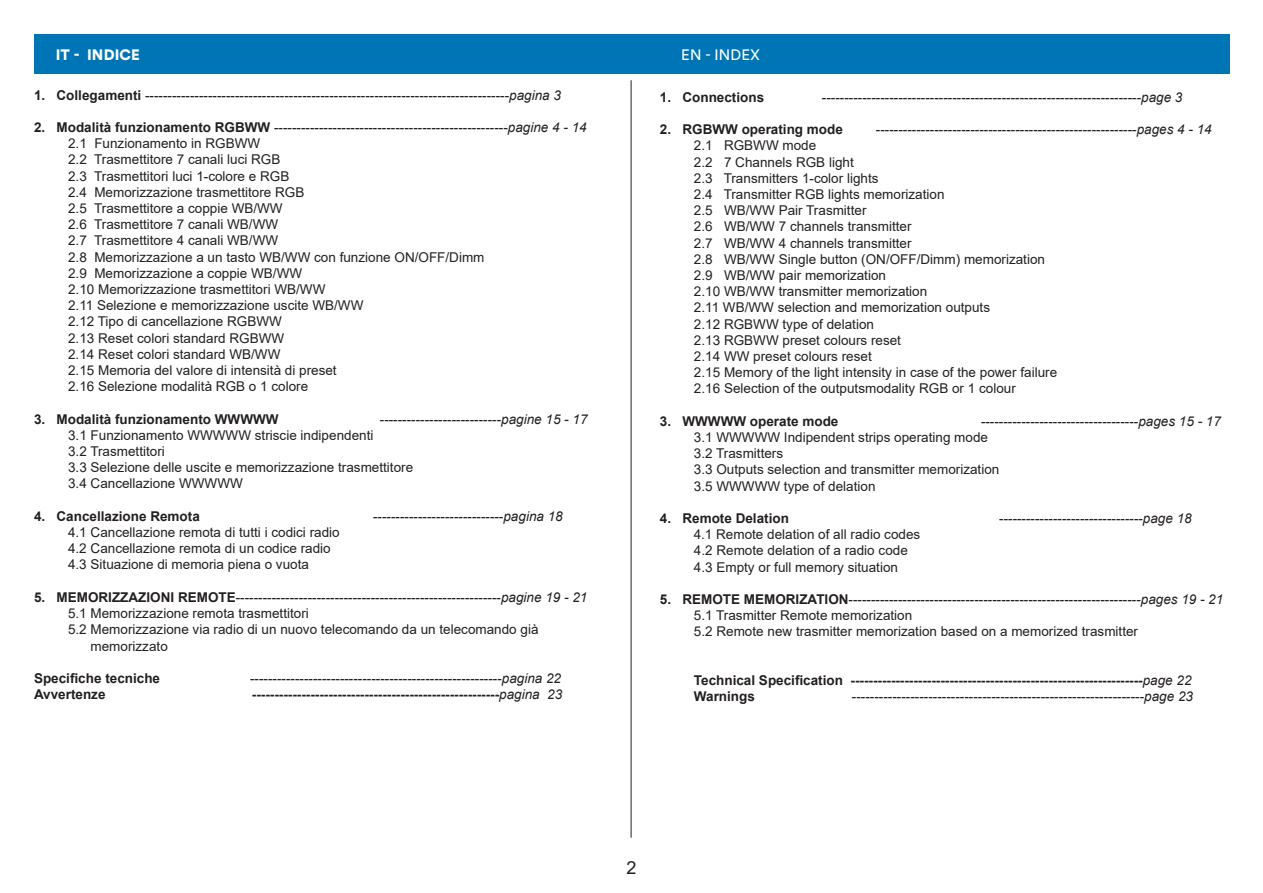
<style>
.page{position:relative;width:1263px;height:893px;background:#fff}
.page>*{position:absolute;margin:0;border:0;box-sizing:border-box;transform-origin:0 0}
.t1{font:18px "Arial";color:#231f20}
.t2{font:900 15px "Circular Std";letter-spacing:.01em;color:#fff}
.t3{font:15px "Circular Std";letter-spacing:.01em;color:#fff}
.t4{font:13.5px "Arial";color:#231f20}
.t5{font:700 13.5px "Arial";color:#231f20}
.s1{font-style:italic}
.s2{font-weight:700}
.s3{font-weight:400;font-style:italic}
</style>
<div class="page">
<div style="left:34px;top:34px;width:1196px;height:39px;background:#0075b6"></div>
<hr style="left:631px;top:80px;width:1px;height:758px;background:#231f20">
<p class="t2" style="left:56px;top:44px;width:86px">IT - INDICE</p>
<p class="t3" style="left:681px;top:45px;width:80px">EN - INDEX</p>
<p class="t5" style="left:660px;top:88px;width:106px">1. Connections</p>
<p class="t4" style="left:822px;top:88px;width:362px">-----------------------------------------------------------------------<span class="s1">page 3</span></p>
<p class="t5" style="left:660px;top:120px;width:185px">2. RGBWW operating mode</p>
<p class="t4" style="left:876px;top:120px;width:337px">----------------------------------------------------------<span class="s1">pages 4 - 14</span></p>
<p class="t4" style="left:694px;top:136px;width:124px">2.1 RGBWW mode</p>
<p class="t4" style="left:694px;top:153px;width:161px">2.2 7 Channels RGB light</p>
<p class="t4" style="left:694px;top:169px;width:186px">2.3 Transmitters 1-color lights</p>
<p class="t4" style="left:694px;top:185px;width:252px">2.4 Transmitter RGB lights memorization</p>
<p class="t4" style="left:694px;top:201px;width:174px">2.5 WB/WW Pair Trasmitter</p>
<p class="t4" style="left:694px;top:217px;width:219px">2.6 WB/WW 7 channels transmitter</p>
<p class="t4" style="left:694px;top:234px;width:219px">2.7 WB/WW 4 channels transmitter</p>
<p class="t4" style="left:694px;top:250px;width:353px">2.8 WB/WW Single button (ON/OFF/Dimm) memorization</p>
<p class="t4" style="left:694px;top:266px;width:194px">2.9 WB/WW pair memorization</p>
<p class="t4" style="left:694px;top:282px;width:235px">2.10 WB/WW transmitter memorization</p>
<p class="t4" style="left:694px;top:298px;width:298px">2.11 WB/WW selection and memorization outputs</p>
<p class="t4" style="left:694px;top:315px;width:182px">2.12 RGBWW type of delation</p>
<p class="t4" style="left:694px;top:331px;width:209px">2.13 RGBWW preset colours reset</p>
<p class="t4" style="left:694px;top:347px;width:179px">2.14 WW preset colours reset</p>
<p class="t4" style="left:694px;top:363px;width:365px">2.15 Memory of the light intensity in case of the power failure</p>
<p class="t4" style="left:694px;top:379px;width:323px">2.16 Selection of the outputsmodality RGB or 1 colour</p>
<p class="t5" style="left:660px;top:412px;width:180px">3. WWWWW operate mode</p>
<p class="t4" style="left:981px;top:412px;width:241px">-----------------------------------<span class="s1">pages 15 - 17</span></p>
<p class="t4" style="left:694px;top:428px;width:296px">3.1 WWWWW Indipendent strips operating mode</p>
<p class="t4" style="left:694px;top:444px;width:91px">3.2 Trasmitters</p>
<p class="t4" style="left:694px;top:460px;width:307px">3.3 Outputs selection and transmitter memorization</p>
<p class="t4" style="left:694px;top:477px;width:183px">3.5 WWWWW type of delation</p>
<p class="t5" style="left:660px;top:509px;width:131px">4. Remote Delation</p>
<p class="t4" style="left:999px;top:509px;width:194px">--------------------------------<span class="s1">page 18</span></p>
<p class="t4" style="left:694px;top:525px;width:228px">4.1 Remote delation of all radio codes</p>
<p class="t4" style="left:694px;top:541px;width:215px">4.2 Remote delation of a radio code</p>
<p class="t4" style="left:694px;top:558px;width:206px">4.3 Empty or full memory situation</p>
<p class="t4" style="left:660px;top:590px;width:565px"><span class="s2">5. REMOTE MEMORIZATION</span>-----------------------------------------------------------------<span class="s1">pages 19 - 21</span></p>
<p class="t4" style="left:694px;top:606px;width:220px">5.1 Trasmitter Remote memorization</p>
<p class="t4" style="left:694px;top:622px;width:446px">5.2 Remote new trasmitter memorization based on a memorized trasmitter</p>
<p class="t5" style="left:694px;top:671px;width:499px">Technical Specification -----------------------------------------------------------------<span class="s3">page 22</span></p>
<p class="t5" style="left:694px;top:687px;width:63px">Warnings</p>
<p class="t4" style="left:852px;top:687px;width:342px">-----------------------------------------------------------------<span class="s1">page 23</span></p>
<p class="t4" style="left:34px;top:86px;width:528px"><span class="s2">1. Collegamenti</span> ---------------------------------------------------------------------------------<span class="s1">pagina 3</span></p>
<p class="t4" style="left:34px;top:118px;width:554px"><span class="s2">2. Modalità funzionamento RGBWW</span> ----------------------------------------------------<span class="s1">pagine 4 - 14</span></p>
<p class="t4" style="left:68px;top:134px;width:194px">2.1 Funzionamento in RGBWW</p>
<p class="t4" style="left:68px;top:150px;width:214px">2.2 Trasmettitore 7 canali luci RGB</p>
<p class="t4" style="left:68px;top:167px;width:223px">2.3 Trasmettitori luci 1-colore e RGB</p>
<p class="t4" style="left:68px;top:183px;width:238px">2.4 Memorizzazione trasmettitore RGB</p>
<p class="t4" style="left:68px;top:199px;width:216px">2.5 Trasmettitore a coppie WB/WW</p>
<p class="t4" style="left:68px;top:215px;width:212px">2.6 Trasmettitore 7 canali WB/WW</p>
<p class="t4" style="left:68px;top:231px;width:212px">2.7 Trasmettitore 4 canali WB/WW</p>
<p class="t4" style="left:68px;top:248px;width:418px">2.8 Memorizzazione a un tasto WB/WW con funzione ON/OFF/Dimm</p>
<p class="t4" style="left:68px;top:264px;width:236px">2.9 Memorizzazione a coppie WB/WW</p>
<p class="t4" style="left:68px;top:280px;width:259px">2.10 Memorizzazione trasmettitori WB/WW</p>
<p class="t4" style="left:68px;top:296px;width:297px">2.11 Selezione e memorizzazione uscite WB/WW</p>
<p class="t4" style="left:68px;top:312px;width:215px">2.12 Tipo di cancellazione RGBWW</p>
<p class="t4" style="left:68px;top:329px;width:218px">2.13 Reset colori standard RGBWW</p>
<p class="t4" style="left:68px;top:345px;width:214px">2.14 Reset colori standard WB/WW</p>
<p class="t4" style="left:68px;top:361px;width:270px">2.15 Memoria del valore di intensità di preset</p>
<p class="t4" style="left:68px;top:377px;width:242px">2.16 Selezione modalità RGB o 1 colore</p>
<p class="t5" style="left:34px;top:409px;width:246px">3. Modalità funzionamento WWWWW</p>
<p class="t4" style="left:380px;top:410px;width:209px">---------------------------<span class="s1">pagine 15 - 17</span></p>
<p class="t4" style="left:68px;top:426px;width:307px">3.1 Funzionamento WWWWW striscie indipendenti</p>
<p class="t4" style="left:68px;top:442px;width:98px">3.2 Trasmettitori</p>
<p class="t4" style="left:68px;top:458px;width:347px">3.3 Selezione delle uscite e memorizzazione trasmettitore</p>
<p class="t4" style="left:68px;top:474px;width:176px">3.4 Cancellazione WWWWW</p>
<p class="t5" style="left:34px;top:507px;width:167px">4. Cancellazione Remota</p>
<p class="t4" style="left:373px;top:507px;width:191px">-----------------------------<span class="s1">pagina 18</span></p>
<p class="t4" style="left:68px;top:523px;width:273px">4.1 Cancellazione remota di tutti i codici radio</p>
<p class="t4" style="left:68px;top:539px;width:264px">4.2 Cancellazione remota di un codice radio</p>
<p class="t4" style="left:68px;top:555px;width:242px">4.3 Situazione di memoria piena o vuota</p>
<p class="t4" style="left:34px;top:588px;width:555px"><span class="s2">5. MEMORIZZAZIONI REMOTE</span>-----------------------------------------------------------<span class="s1">pagine 19 - 21</span></p>
<p class="t4" style="left:68px;top:604px;width:242px">5.1 Memorizzazione remota trasmettitori</p>
<p class="t4" style="left:68px;top:620px;width:472px">5.2 Memorizzazione via radio di un nuovo telecomando da un telecomando già</p>
<p class="t4" style="left:91px;top:636px;width:79px">memorizzato</p>
<p class="t5" style="left:34px;top:669px;width:128px">Specifiche tecniche</p>
<p class="t4" style="left:250px;top:669px;width:313px">--------------------------------------------------------<span class="s1">pagina 22</span></p>
<p class="t5" style="left:34px;top:685px;width:73px">Avvertenze</p>
<p class="t5" style="left:252px;top:685px;width:312px">-------------------------------------------------------<span class="s3">pagina 23</span></p>
<h1 class="t1" style="left:626px;top:855px;width:12px">2</h1>
</div>
